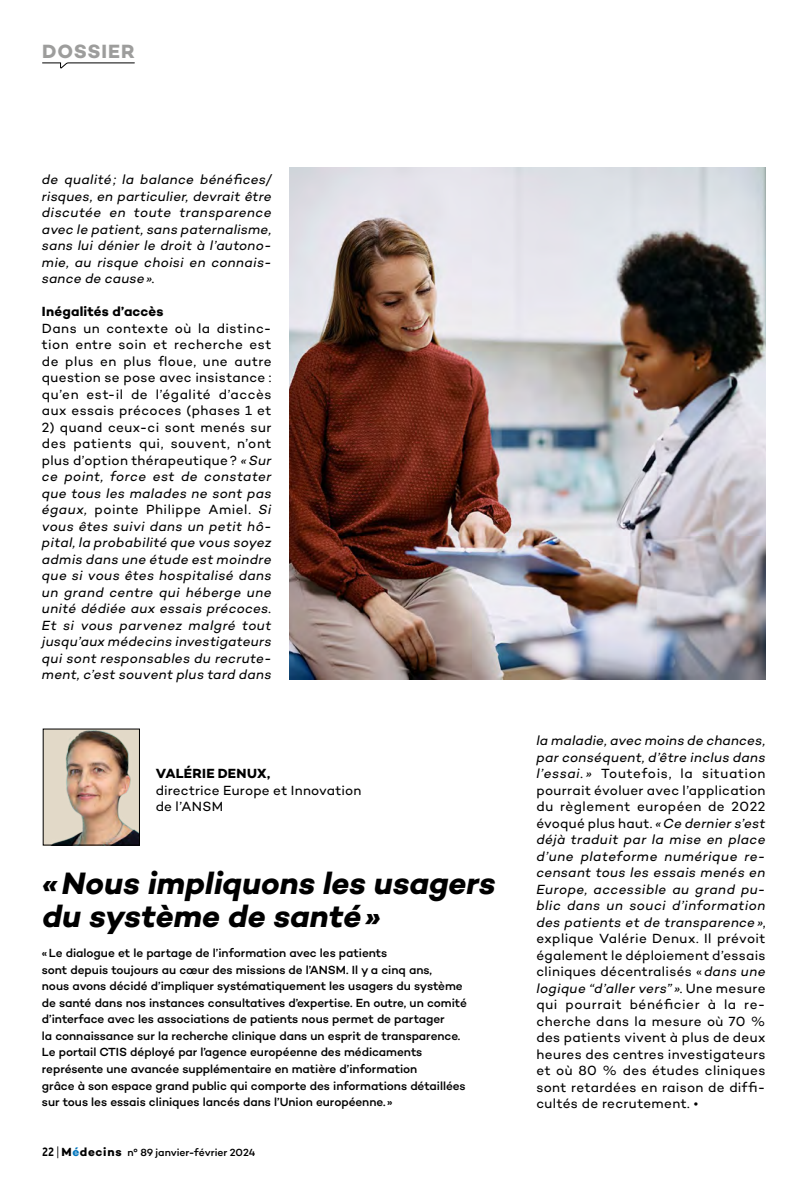
<style>
.page{position:relative;width:808px;height:1191px;background:#fff}
.page>*{position:absolute;margin:0;border:0;box-sizing:border-box;transform-origin:0 0}
.t1{font:italic 700 31.5px/33px "Campton";color:#000}
.t2{font:700 19.5px "Campton";letter-spacing:.05em;color:#9d9d9c}
.t3{font:13.5px/16.5px "Campton";letter-spacing:.025em;color:#000;text-align:justify}
.t4{font:italic 13.5px/16.5px "Campton";letter-spacing:.02em;color:#000;text-align:justify}
.t5{font:700 13.5px "Campton";letter-spacing:.015em;color:#000}
.t6{font:500 12px/16.5px "Campton";letter-spacing:-.005em;color:#000}
.t7{font:500 10.5px "Campton";letter-spacing:-.005em;color:#000}
.s1{font-style:normal}
.s2{font-family:"Interstate";font-weight:700;font-stretch:condensed;font-size:12px}
.s3{font-family:"Interstate";font-weight:300;font-stretch:condensed;font-size:12px}
.s4{font-weight:700;font-size:12px}
.s5{font-weight:700;font-size:12px;color:#0075bc}
.s6{font-style:italic}
</style>
<div class="page">
<img style="left:289px;top:168px;width:476px;height:511px">
<svg style="left:42px;top:62px;width:93px;height:6px"></svg>
<img style="left:45px;top:731px;width:93px;height:112px">
<div style="left:43px;top:729px;width:97px;height:116px;border:1px solid #000"></div>
<h2 class="t2" style="left:42px;top:39px;width:94px">DOSSIER</h2>
<p class="t4" style="left:42px;top:171px;width:231px">de qualité ; la balance bénéfices/ risques, en particulier, devrait être discutée en toute transparence avec le patient, sans paternalisme, sans lui dénier le droit à l’autono&shy;mie, au risque choisi en connais&shy;sance de cause».</p>
<p class="t5" style="left:42px;top:303px;width:123px">Inégalités d’accès</p>
<p class="t3" style="left:42px;top:319px;width:231px">Dans un contexte où la distinc&shy;tion entre soin et recherche est de plus en plus floue, une autre question se pose avec insistance : qu’en est-il de l’égalité d’accès aux essais précoces (phases 1 et</p>
<p class="t4" style="left:42px;top:418px;width:231px"><span class="s1">2) quand ceux-ci sont menés sur des patients qui, souvent, n’ont plus d’option thérapeutique ?</span> «Sur ce point, force est de constater que tous les malades ne sont pas égaux, <span class="s1">pointe Philippe Amiel.</span> Si vous êtes suivi dans un petit hô&shy;pital, la probabilité que vous soyez admis dans une étude est moindre que si vous êtes hospitalisé dans un grand centre qui héberge une unité dédiée aux essais précoces.<br>Et si vous parvenez malgré tout jusqu’aux médecins investigateurs qui sont responsables du recrute&shy;ment, c’est souvent plus tard dans</p>
<p class="t5" style="left:156px;top:765px;width:116px">VALÉRIE DENUX,</p>
<p class="t3" style="left:156px;top:781px;width:207px">directrice Europe et Innovation de l’ANSM</p>
<h1 class="t1" style="left:43px;top:866px;width:454px">«Nous impliquons les usagers du système de santé»</h1>
<p class="t6" style="left:42px;top:945px;width:426px">«Le dialogue et le partage de l’information avec les patients<br>sont depuis toujours au cœur des missions de l’ANSM. Il y a cinq ans,<br>nous avons décidé d’impliquer systématiquement les usagers du système de santé dans nos instances consultatives d’expertise. En outre, un comité d’interface avec les associations de patients nous permet de partager<br>la connaissance sur la recherche clinique dans un esprit de transparence.<br>Le portail CTIS déployé par l’agence européenne des médicaments représente une avancée supplémentaire en matière d’information<br>grâce à son espace grand public qui comporte des informations détaillées sur tous les essais cliniques lancés dans l’Union européenne. »</p>
<p class="t7" style="left:42px;top:1146px;width:215px"><span class="s2">22</span> <span class="s3">|</span> <span class="s4">M</span><span class="s5">é</span><span class="s4">decins</span> n° 89 janvier-février 2024</p>
<p class="t3" style="left:536px;top:732px;width:230px"><span class="s6">la maladie, avec moins de chances, par conséquent, d’être inclus dans l’essai. »</span> Toutefois, la situation pourrait évoluer avec l’application du règlement européen de 2022 évoqué plus haut. <span class="s6">«Ce dernier s’est déjà traduit par la mise en place d’une plateforme numérique re&shy;censant tous les essais menés en Europe, accessible au grand pu&shy;blic dans un souci d’information des patients et de transparence »</span>, explique Valérie Denux. Il prévoit également le déploiement d’essais cliniques décentralisés «<span class="s6">dans une logique “d’aller vers” »</span>. Une mesure qui pourrait bénéficier à la re&shy;cherche dans la mesure où 70 % des patients vivent à plus de deux heures des centres investigateurs et où 80 % des études cliniques sont retardées en raison de diffi&shy;cultés de recrutement. •</p>
</div>
